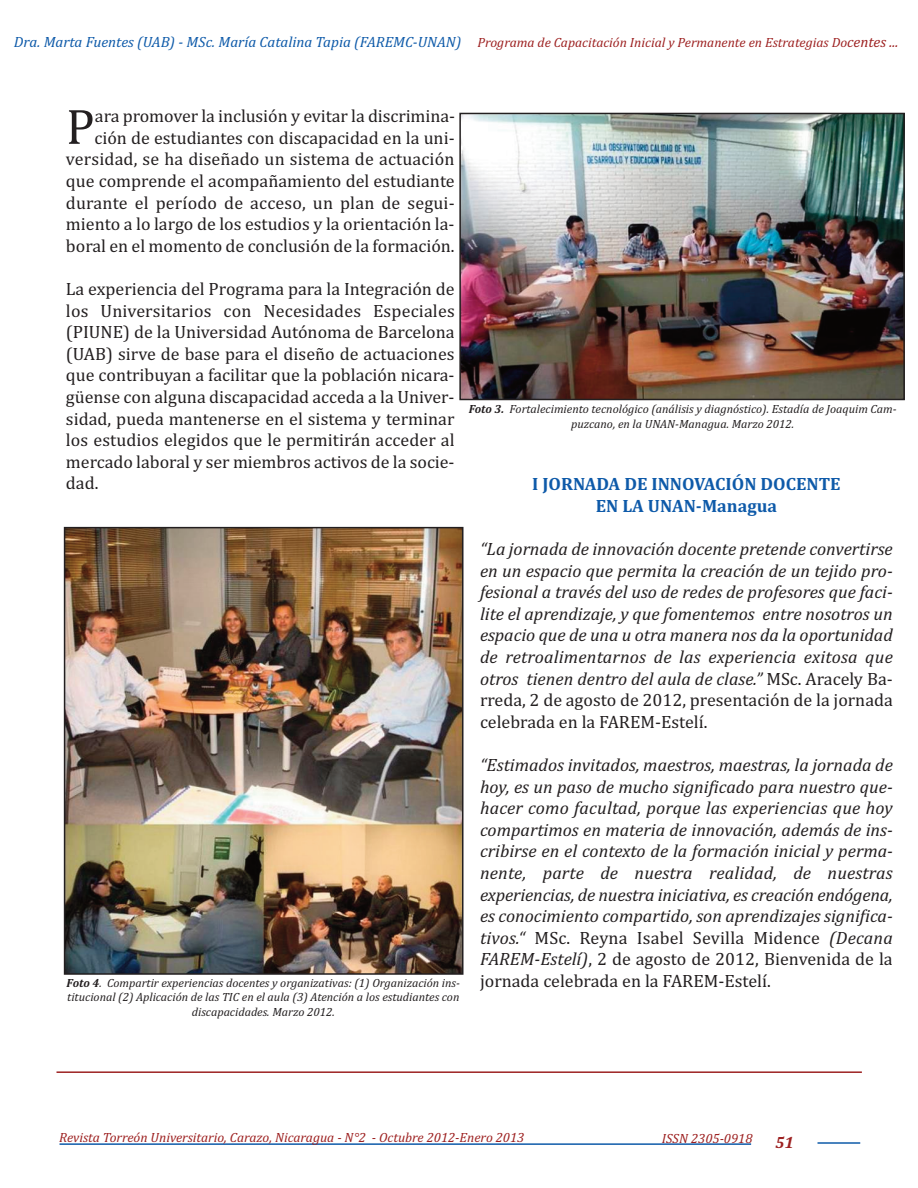
<style>
.page{position:relative;width:918px;height:1188px;background:#fff}
.page>*{position:absolute;margin:0;border:0;box-sizing:border-box;transform-origin:0 0}
.t1{font:50.4px "Cambria";color:#231f20}
.t2{font:italic 18px/21.6px "Cambria";color:#231f20;text-align:justify}
.t3{font:18px/21.6px "Cambria";color:#231f20;text-align:right}
.t4{font:700 18px/21.6px "Cambria";color:#0e5aa9;text-align:center}
.t5{font:italic 700 16.5px "Cambria";color:#9d2121}
.t6{font:italic 15px "Cambria";color:#0e5aa9}
.t7{font:italic 13.5px "Cambria";color:#9d2121}
.t8{font:italic 12px/14.4px "Cambria";color:#231f20;text-align:center}
.s1{font-size:13.5px;color:#9d2121}
.s2{color:#9d2121}
.s3{font-weight:700}
.s4{font-style:normal}
</style>
<div class="page">
<hr style="left:57px;top:1071px;width:805px;height:2px;background:#9d2121">
<hr style="left:60px;top:1143px;width:691px;height:2px;background:#0e5aa9">
<hr style="left:818px;top:1142px;width:42px;height:2px;background:#0e5aa9">
<img style="left:462px;top:116px;width:440px;height:281px">
<div style="left:459px;top:113px;width:446px;height:287px;border:2px solid #231f20"></div>
<img style="left:67px;top:530px;width:394px;height:442px">
<div style="left:64px;top:527px;width:400px;height:448px;border:2px solid #231f20"></div>
<p class="t6" style="left:14px;top:33px;width:886px">Dra. Marta Fuentes (UAB) - MSc. María Catalina Tapia (FAREMC-UNAN) <span class="s1">Programa de Capacitación Inicial y Permanente en Estrategias Do</span><span class="s2">centes ...</span></p>
<p class="t3" style="left:66px;top:105px;width:391px">ara promover la inclusión y evitar la discrimina&shy;ción de estudiantes con discapacidad en la uni&shy;versidad, se ha diseñado un sistema de actuación que comprende el acompañamiento del estudiante durante el período de acceso, un plan de segui&shy;miento a lo largo de los estudios y la orientación la&shy;boral en el momento de conclusión de la formación.</p>
<p class="t3" style="left:66px;top:278px;width:390px;text-align:justify">La experiencia del Programa para la Integración de los Universitarios con Necesidades Especiales (PIUNE) de la Universidad Autónoma de Barcelona (UAB) sirve de base para el diseño de actuaciones que contribuyan a facilitar que la población nicara&shy;güense con alguna discapacidad acceda a la Univer&shy;sidad, pueda mantenerse en el sistema y terminar los estudios elegidos que le permitirán acceder al mercado laboral y ser miembros activos de la socie&shy;dad.</p>
<h1 class="t1" style="left:66px;top:97px;width:30px">P</h1>
<p class="t8" style="left:67px;top:976px;width:395px"><span class="s3">Foto 4</span>. Compartir experiencias docentes y organizativas: (1) Organización ins&shy;titucional (2) Aplicación de las TIC en el aula (3) Atención a los estudiantes con discapacidades. Marzo 2012.</p>
<p class="t8" style="left:469px;top:402px;width:429px"><span class="s3">Foto 3.</span> Fortalecimiento tecnológico (análisis y diagnóstico). Estadía de Joaquim Cam&shy;puzcano, en la UNAN-Managua. Marzo 2012.</p>
<p class="t4" style="left:532px;top:473px;width:310px">I JORNADA DE INNOVACIÓN DOCENTE<br>EN LA UNAN-Managua</p>
<p class="t2" style="left:480px;top:538px;width:414px">“La jornada de innovación docente pretende convertirse en un espacio que permita la creación de un tejido pro&shy;fesional a través del uso de redes de profesores que faci&shy;lite el aprendizaje, y que fomentemos entre nosotros un espacio que de una u otra manera nos da la oportunidad de retroalimentarnos de las experiencia exitosa que otros tienen dentro del aula de clase.” <span class="s4">MSc. Aracely Ba&shy;rreda, 2 de agosto de 2012, presentación de la jornada celebrada en la FAREM-Estelí.</span></p>
<p class="t2" style="left:480px;top:754px;width:414px">“Estimados invitados, maestros, maestras, la jornada de hoy, es un paso de mucho significado para nuestro que&shy;hacer como facultad, porque las experiencias que hoy compartimos en materia de innovación, además de ins&shy;cribirse en el contexto de la formación inicial y perma&shy;nente, parte de nuestra realidad, de nuestras experiencias, de nuestra iniciativa, es creación endógena, es conocimiento compartido, son aprendizajes significa&shy;tivos.“ <span class="s4">MSc. Reyna Isabel Sevilla Midence</span> (Decana FAREM-Estelí)<span class="s4">, 2 de agosto de 2012, Bienvenida de la jornada celebrada en la FAREM-Estelí.</span></p>
<p class="t7" style="left:59px;top:1129px;width:467px">Revista Torreón Universitario, Carazo, Nicaragua - N°2 - Octubre 2012-Enero 2013</p>
<p class="t7" style="left:662px;top:1130px;width:92px">ISSN 2305-0918</p>
<p class="t5" style="left:775px;top:1133px;width:20px">51</p>
</div>
